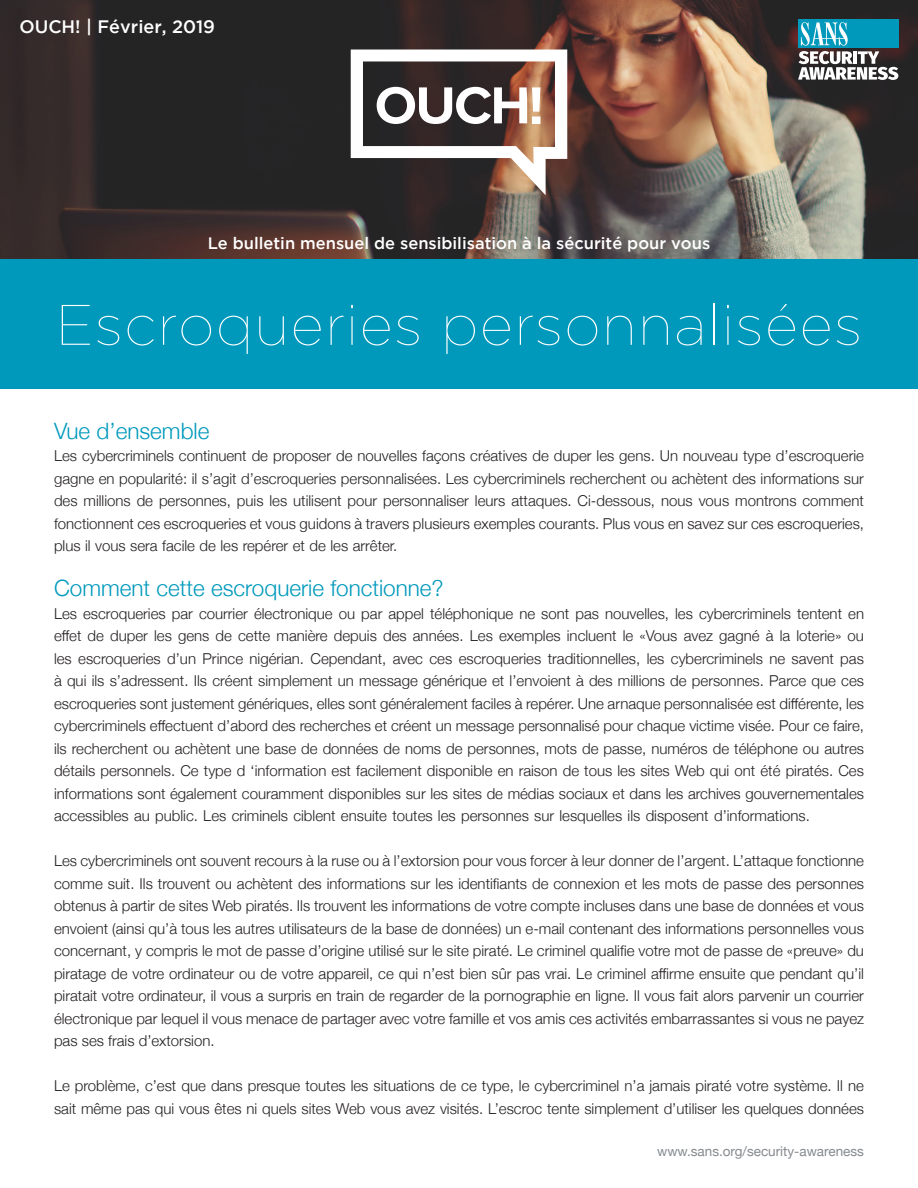
<style>
.page{position:relative;width:918px;height:1188px;background:#fff}
.page>*{position:absolute;margin:0;border:0;box-sizing:border-box;transform-origin:0 0}
.t1{font:100 57px "Gotham";letter-spacing:.025em;color:#fff}
.MainText{font:300 22.5px "Helvetica Neue";color:#0099bc}
.t2{font:500 18px "Gotham";color:#fff}
.t3{font:500 16.5px "Gotham";color:#fff}
.MainText-2{font:300 15px/22.5px "Helvetica Neue";color:#231f20;text-align:justify}
.t4{font:13.5px "Helvetica Neue";color:#868a8e}
</style>
<div class="page">
<img style="left:0;top:0;width:918px;height:259px">
<div style="left:0;top:259px;width:918px;height:130px;background:#0099bc"></div>
<svg style="left:351px;top:50px;width:216px;height:145px"></svg>
<div style="left:798px;top:19px;width:100px;height:29px;background:#0098bb"></div>
<svg style="left:798px;top:22px;width:100px;height:58px"></svg>
<p class="t2" style="left:19px;top:16px;width:197px">OUCH! | Février, 2019</p>
<p class="t3" style="left:208px;top:233px;width:504px">Le bulletin mensuel de sensibilisation laà sécurité pour vous</p>
<p class="t1" style="left:56px;top:294px;width:808px">Escroqueries personnalisées</p>
<p class="MainText" style="left:54px;top:412px;width:157px">Vue ’d ensemble</p>
<p class="MainText-2" style="left:54px;top:443px;width:812px">Les cybercriminels continuent de proposer de nouvelles façons créatives de duper les gens. Un nouveau type ’d escroquerie gagne en popularité ’si l: agit ’d escroqueries personnalisées. Les cybercriminels recherchent ou achètent des informations sur des millions de personnes, puis les utilisent pour personnaliser leurs attaques. Ci-dessous, nous vous montrons comment fonctionnent ces escroqueries et vous guidons à travers plusieurs exemples courants. Plus vous en savez sur ces escroqueries, plus il vous sera facile de les repérer et de les arrêter.</p>
<p class="MainText" style="left:54px;top:570px;width:391px">Comment cette escroquerie fonctionne?</p>
<p class="MainText-2" style="left:54px;top:601px;width:812px">Les escroqueries par courrier électronique ou par appel téléphonique ne sont pas nouvelles, les cybercriminels tentent en effet de duper les gens de cette manière depuis des années. Les exemples incluent le «Vous avez gagné laà loterie» ou les escroqueries ’d un Prince nigérian. Cependant, avec ces escroqueries traditionnelles, les cybercriminels ne savent pas à qui ils ’s adressent. Ils créent simplement un message générique et ’l envoient à des millions de personnes. Parce que ces escroqueries sont justement génériques, elles sont généralement faciles à repérer. Une arnaque personnalisée est différente, les cybercriminels effectuent ’d abord des recherches et créent un message personnalisé pour chaque victime visée. Pour ce faire, ils recherchent ou achètent une base de données de noms de personnes, mots de passe, numéros de téléphone ou autres détails personnels. Ce type d ‘information est facilement disponible en raison de tous les sites Web qui ont été piratés. Ces informations sont également couramment disponibles sur les sites de médias sociaux et dans les archives gouvernementales accessibles au public. Les criminels ciblent ensuite toutes les personnes sur lesquelles ils disposent ’d informations.</p>
<p class="MainText-2" style="left:54px;top:848px;width:812px">Les cybercriminels ont souvent recours laà ruse ou ’là extorsion pour vous forcer à leur donner de ’l argent ’L. attaque fonctionne comme suit. Ils trouvent ou achètent des informations sur les identifiants de connexion et les mots de passe des personnes obtenus à partir de sites Web piratés. Ils trouvent les informations de votre compte incluses dans une base de données et vous envoient (ainsi qu à’ tous les autres utilisateurs de la base de données) un -e mail contenant des informations personnelles vous concernant y, compris le mot de passe ’d origine utilisé sur le site piraté. Le criminel qualifie votre mot de passe de «preuve» du piratage de votre ordinateur ou de votre appareil, ce qui ’n est bien sûr pas vrai. Le criminel affirme ensuite que pendant qu i l’ piratait votre ordinateur il, vous a surpris en train de regarder de la pornographie en ligne Il. vous fait alors parvenir un courrier électronique par lequel il vous menace de partager avec votre famille et vos amis ces activités embarrassantes si vous ne payez pas ses frais ’d extorsion.</p>
<p class="MainText-2" style="left:54px;top:1073px;width:812px">Le problème ’c, est que dans presque toutes les situations de ce type le, cybercriminel a’n jamais piraté votre système Il. ne sait même pas qui vous êtes ni quels sites Web vous avez visités ’L. escroc tente simplement ’d utiliser les quelques données</p>
<p class="t4" style="left:657px;top:1142px;width:208px">www.sans.org/security-awareness</p>
</div>
